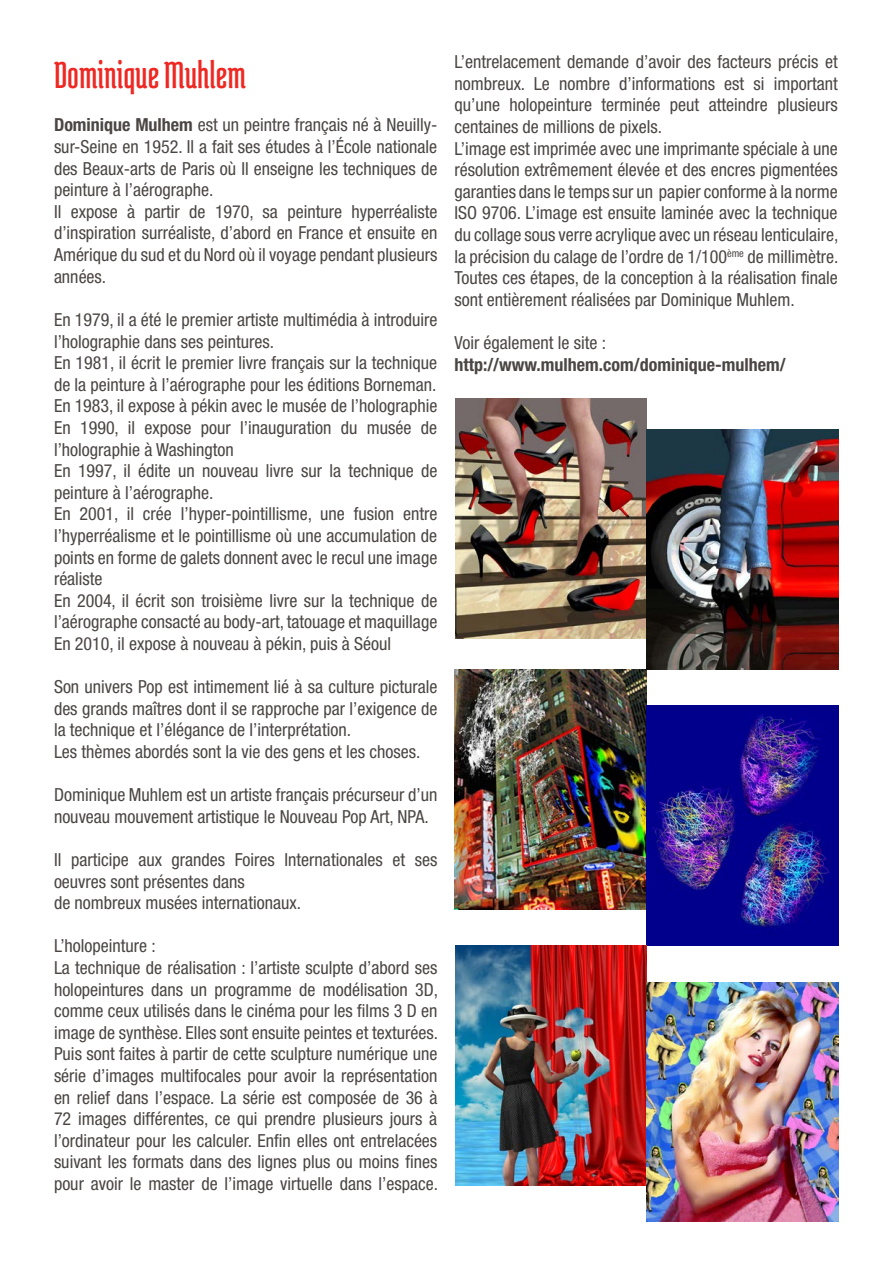
<style>
.page{position:relative;width:893px;height:1263px;background:#fff}
.page>*{position:absolute;margin:0;border:0;box-sizing:border-box;transform-origin:0 0}
.t1{font:40.5px "Medula One";color:#ee2823}
.t2{font:condensed 18px/21.6px "Helvetica Neue";color:#4b4644;text-align:justify}
.t3{font:700 condensed 18px "Helvetica Neue";color:#4b4644}
.s1{font-weight:700}
</style>
<div class="page">
<img style="left:455px;top:399px;width:192px;height:240px">
<img style="left:646px;top:429px;width:192px;height:240px">
<img style="left:454px;top:669px;width:192px;height:240px">
<img style="left:646px;top:706px;width:192px;height:239px">
<img style="left:455px;top:945px;width:192px;height:240px">
<img style="left:646px;top:982px;width:192px;height:239px">
<p class="t1" style="left:54px;top:54px;width:193px">Dominique Muhlem</p>
<p class="t2" style="left:54px;top:114px;width:385px"><span class="s1">Dominique Mulhem</span> est un peintre français né à Neuilly&shy;sur-Seine en 1952. Il a fait ses études à l’École nationale des Beaux-arts de Paris où Il enseigne les techniques de peinture à l’aérographe.</p>
<p class="t2" style="left:54px;top:201px;width:385px">Il expose à partir de 1970, sa peinture hyperréaliste d’inspiration surréaliste, d’abord en France et ensuite en Amérique du sud et du Nord où il voyage pendant plusieurs années.</p>
<p class="t2" style="left:54px;top:309px;width:385px">En 1979, il a été le premier artiste multimédia à introduire l’holographie dans ses peintures.</p>
<p class="t2" style="left:54px;top:352px;width:385px">En 1981, il écrit le premier livre français sur la technique de la peinture à l’aérographe pour les éditions Borneman.</p>
<p class="t2" style="left:54px;top:395px;width:385px">En 1983, il expose à pékin avec le musée de l’holographie</p>
<p class="t2" style="left:54px;top:417px;width:385px">En 1990, il expose pour l’inauguration du musée de l’holographie à Washington</p>
<p class="t2" style="left:54px;top:460px;width:385px">En 1997, il édite un nouveau livre sur la technique de peinture à l’aérographe.</p>
<p class="t2" style="left:54px;top:503px;width:385px">En 2001, il crée l’hyper-pointillisme, une fusion entre l’hyperréalisme et le pointillisme où une accumulation de points en forme de galets donnent avec le recul une image réaliste</p>
<p class="t2" style="left:54px;top:589px;width:385px">En 2004, il écrit son troisième livre sur la technique de l’aérographe consacté au body-art, tatouage et maquillage</p>
<p class="t2" style="left:54px;top:633px;width:339px">En 2010, il expose à nouveau à pékin, puis à Séoul</p>
<p class="t2" style="left:54px;top:676px;width:385px">Son univers Pop est intimement lié à sa culture picturale des grands maîtres dont il se rapproche par l’exigence de la technique et l’élégance de l’interprétation.</p>
<p class="t2" style="left:54px;top:741px;width:368px">Les thèmes abordés sont la vie des gens et les choses.</p>
<p class="t2" style="left:54px;top:784px;width:385px">Dominique Muhlem est un artiste français précurseur d’un nouveau mouvement artistique le Nouveau Pop Art, NPA.</p>
<p class="t2" style="left:54px;top:849px;width:385px">Il participe aux grandes Foires Internationales et ses oeuvres sont présentes dans</p>
<p class="t2" style="left:54px;top:892px;width:248px">de nombreux musées internationaux.</p>
<p class="t2" style="left:54px;top:935px;width:103px">L’holopeinture :</p>
<p class="t2" style="left:54px;top:957px;width:386px">La technique de réalisation : l’artiste sculpte d’abord ses holopeintures dans un programme de modélisation 3D, comme ceux utilisés dans le cinéma pour les films 3 D en image de synthèse. Elles sont ensuite peintes et texturées.<br>Puis sont faites à partir de cette sculpture numérique une série d’images multifocales pour avoir la représentation en relief dans l’espace. La série est composée de 36 à 72 images différentes, ce qui prendre plusieurs jours à l’ordinateur pour les calculer. Enfin elles ont entrelacées suivant les formats dans des lignes plus ou moins fines pour avoir le master de l’image virtuelle dans l’espace.</p>
<p class="t2" style="left:454px;top:51px;width:385px">L’entrelacement demande d’avoir des facteurs précis et nombreux. Le nombre d’informations est si important qu’une holopeinture terminée peut atteindre plusieurs centaines de millions de pixels.</p>
<p class="t2" style="left:454px;top:137px;width:385px">L’image est imprimée avec une imprimante spéciale à une résolution extrêmement élevée et des encres pigmentées garanties dans le temps sur un papier conforme à la norme ISO 9706. L’image est ensuite laminée avec la technique du collage sous verre acrylique avec un réseau lenticulaire, la précision du calage de l’ordre de 1/100<sup>ème</sup> de millimètre.<br>Toutes ces étapes, de la conception à la réalisation finale sont entièrement réalisées par Dominique Muhlem.</p>
<p class="t2" style="left:454px;top:332px;width:153px">Voir également le site :</p>
<p class="t3" style="left:454px;top:353px;width:333px">http://www.mulhem.com/dominique-mulhem/</p>
</div>
